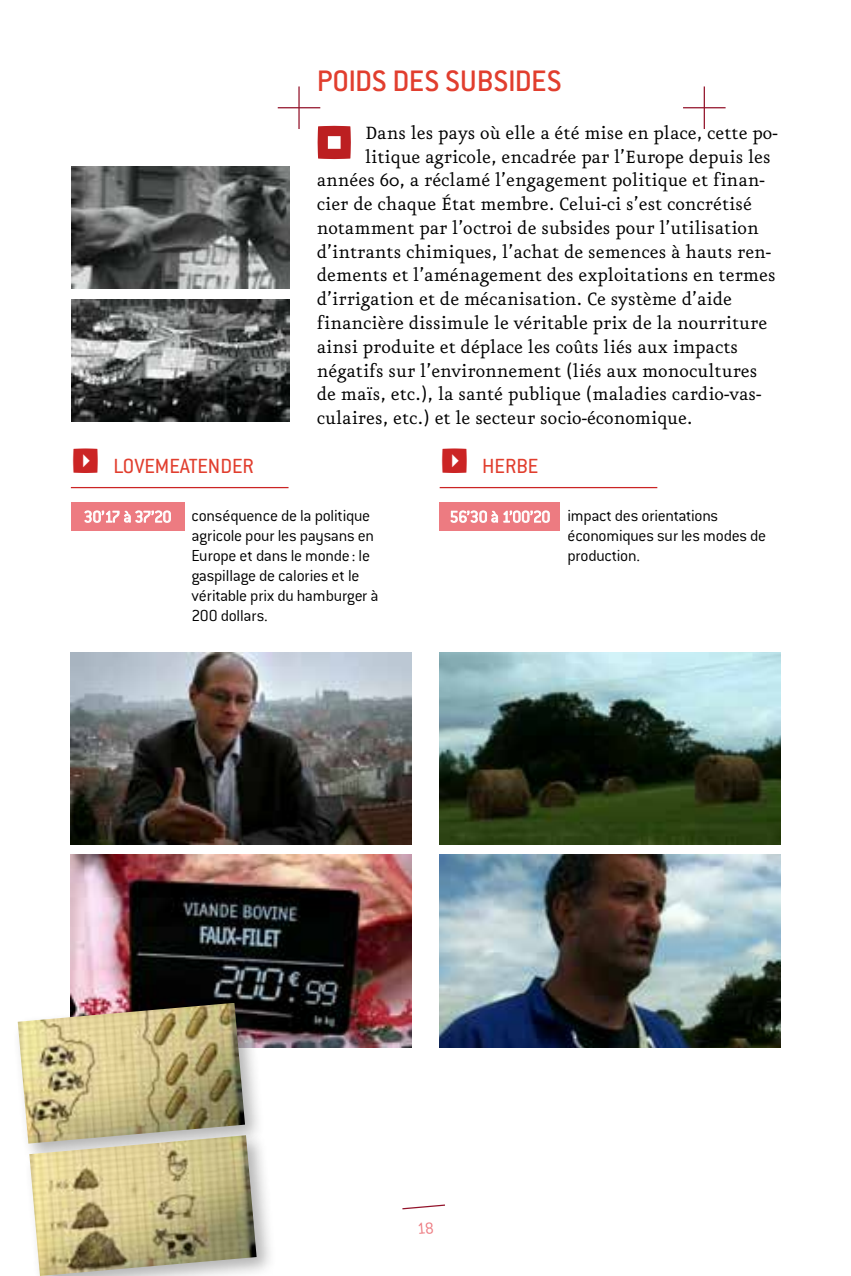
<style>
.page{position:relative;width:851px;height:1276px;background:#fff}
.page>*{position:absolute;margin:0;border:0;box-sizing:border-box;transform-origin:0 0}
.t1{font:500 32.5px "Conduit ITC Std";letter-spacing:-.015em;color:#e13e2e}
.t2{font:22.5px "Conduit ITC Std";color:#e13e2e}
.t3{font:21.25px "Eureka";color:#000}
.t4{font:300 17.5px/20px "Conduit ITC Std";letter-spacing:-.015em;color:#000}
.s1{color:#fff}
</style>
<div class="page">
<hr style="left:703px;top:86px;width:1px;height:43px;background:#921229">
<hr style="left:298px;top:86px;width:1px;height:43px;background:#921229">
<hr style="left:683px;top:107px;width:42px;height:1px;background:#921229">
<hr style="left:278px;top:107px;width:42px;height:1px;background:#921229">
<svg style="left:317px;top:126px;width:34px;height:33px"></svg>
<hr style="left:71px;top:487px;width:217px;height:1px;background:#cb2424">
<div style="left:71px;top:502px;width:113px;height:29px;background:#ed7b81"></div>
<div style="left:164px;top:511px;width:6px;height:11px;border:1px solid #fff;border-radius:3px"></div>
<svg style="left:84px;top:510px;width:85px;height:13px"></svg>
<hr style="left:439px;top:487px;width:218px;height:1px;background:#cb2424">
<div style="left:439px;top:502px;width:121px;height:29px;background:#ed7b81"></div>
<svg style="left:450px;top:510px;width:63px;height:13px"></svg>
<div style="left:513px;top:511px;width:7px;height:11px;border:1px solid #fff;border-radius:3px"></div>
<div style="left:514px;top:512px;width:5px;height:9px;border:1px solid #fff;border-radius:2px"></div>
<div style="left:522px;top:511px;width:7px;height:11px;border:1px solid #fff;border-radius:3px"></div>
<div style="left:523px;top:512px;width:5px;height:9px;border:1px solid #fff;border-radius:2px"></div>
<svg style="left:529px;top:510px;width:13px;height:13px"></svg>
<div style="left:542px;top:511px;width:7px;height:11px;border:1px solid #fff;border-radius:3px"></div>
<div style="left:543px;top:512px;width:5px;height:9px;border:1px solid #fff;border-radius:2px"></div>
<img style="left:72px;top:167px;width:217px;height:122px">
<img style="left:71px;top:652px;width:340px;height:192px">
<img style="left:71px;top:855px;width:340px;height:192px">
<img style="left:439px;top:652px;width:341px;height:192px">
<img style="left:439px;top:855px;width:341px;height:192px">
<img style="left:72px;top:299px;width:217px;height:123px">
<div style="left:12px;top:997px;width:253px;height:167px;background:#000;opacity:.3"></div>
<img style="left:18px;top:1003px;width:227px;height:140px">
<div style="left:24px;top:1130px;width:253px;height:146px;background:#000;opacity:.3"></div>
<img style="left:29px;top:1135px;width:227px;height:141px">
<svg style="left:402px;top:1204px;width:43px;height:6px"></svg>
<h1 class="t1" style="left:317px;top:62px;width:246px">POIDS DES SUBSIDES</h1>
<p class="t3" style="left:365px;top:123px;width:414px">Dans les pays où elle a été mise en place, cette po-</p>
<p class="t3" style="left:365px;top:147px;width:407px">litique agricole, encadrée par l’Europe depuis les</p>
<p class="t3" style="left:317px;top:171px;width:449px">années 60, a réclamé l’engagement politique et finan-</p>
<p class="t3" style="left:317px;top:194px;width:436px">cier de chaque État membre. Celui-ci s’est concrétisé</p>
<p class="t3" style="left:317px;top:218px;width:443px">notamment par l’octroi de subsides pour l’utilisation</p>
<p class="t3" style="left:317px;top:242px;width:456px">d’intrants chimiques, l’achat de semences à hauts ren-</p>
<p class="t3" style="left:317px;top:266px;width:460px">dements et l’aménagement des exploitations en termes</p>
<p class="t3" style="left:317px;top:290px;width:417px">d’irrigation et de mécanisation. Ce système d’aide</p>
<p class="t3" style="left:317px;top:313px;width:452px">financière dissimule le véritable prix de la nourriture</p>
<p class="t3" style="left:317px;top:337px;width:422px">ainsi produite et déplace les coûts liés aux impacts</p>
<p class="t3" style="left:317px;top:361px;width:442px">négatifs sur l’environnement (liés aux monocultures</p>
<p class="t3" style="left:317px;top:385px;width:446px">de maïs, etc.), la santé publique (maladies cardio-vas-</p>
<p class="t3" style="left:317px;top:408px;width:377px">culaires, etc.) et le secteur socio-économique.</p>
<p class="t2" style="left:113px;top:452px;width:142px">LOVEMEATENDER</p>
<p class="t4" style="left:191px;top:505px;width:189px;text-indent:-108px"><span class="s1">30’17 à 37’20</span> conséquence de la politique agricole pour les paysans en<br>Europe et dans le monde : le gaspillage de calories et le véritable prix du hamburger à<br>200 dollars.</p>
<p class="t2" style="left:482px;top:452px;width:57px">HERBE</p>
<p class="t4" style="left:567px;top:505px;width:200px;text-indent:-118px"><span class="s1">56’30 à 1’00’20</span> impact des orientations économiques sur les modes de production.</p>
</div>
